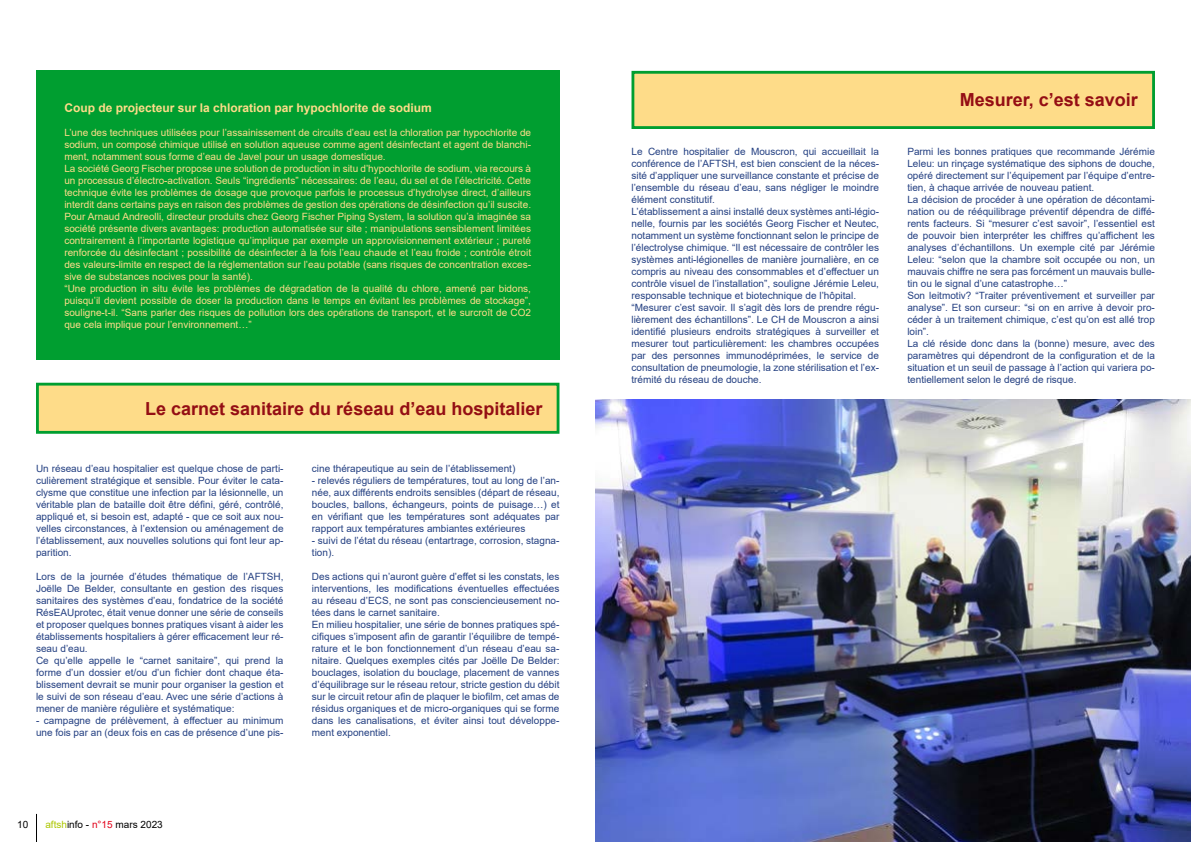
<style>
.page{position:relative;width:1191px;height:842px;background:#fff}
.page>*{position:absolute;margin:0;border:0;box-sizing:border-box;transform-origin:0 0}
.t1{font:700 18px "Arial";color:#940e14}
.t2{font:700 12px "Arial";color:#fedc89}
.t3{font:10px/12px "Arial";color:#244082}
.t4{font:10px/12px "Arial";color:#fedc89}
.t5{font:10px "Arial";color:#000}
.s1{color:#acc600}
.s2{color:#e2001a}
</style>
<div class="page">
<svg style="left:36px;top:814px;width:1px;height:28px"></svg>
<div style="left:36px;top:71px;width:523px;height:289px;background:#009e30"></div>
<div style="left:37px;top:384px;width:521px;height:48px;background:#fedc89"></div>
<div style="left:36px;top:383px;width:523px;height:51px;border:3px solid #009e30"></div>
<div style="left:633px;top:72px;width:520px;height:56px;background:#fedc89"></div>
<div style="left:631px;top:71px;width:524px;height:58px;border:3px solid #009e30"></div>
<img style="left:595px;top:400px;width:596px;height:441px">
<p class="t2" style="left:64px;top:99px;width:369px">Coup de projecteur sur la chloration par hypochlorite de sodium</p>
<p class="t4" style="left:64px;top:126px;width:468px">L’une des techniques utilisées pour l’assainissement de circuits d’eau est la chloration par hypochlorite de sodium, un composé chimique utilisé en solution aqueuse comme agent désinfectant et agent de blanchi&shy;ment, notamment sous forme d’eau de Javel pour un usage domestique.<br>La société Georg Fischer propose une solution de production in situ d’hypochlorite de sodium, via recours à un processus d’électro-activation. Seuls “ingrédients” nécessaires: de l’eau, du sel et de l’électricité. Cette technique évite les problèmes de dosage que provoque parfois le processus d’hydrolyse direct, d’ailleurs interdit dans certains pays en raison des problèmes de gestion des opérations de désinfection qu’il suscite.<br>Pour Arnaud Andreolli, directeur produits chez Georg Fischer Piping System, la solution qu’a imaginée sa société présente divers avantages: production automatisée sur site ; manipulations sensiblement limitées contrairement à l’importante logistique qu’implique par exemple un approvisionnement extérieur ; pureté renforcée du désinfectant ; possibilité de désinfecter à la fois l’eau chaude et l’eau froide ; contrôle étroit des valeurs-limite en respect de la réglementation sur l’eau potable (sans risques de concentration exces&shy;sive de substances nocives pour la santé).<br>“Une production in situ évite les problèmes de dégradation de la qualité du chlore, amené par bidons, puisqu’il devient possible de doser la production dans le temps en évitant les problèmes de stockage”, souligne-t-il. “Sans parler des risques de pollution lors des opérations de transport, et le surcroît de CO2 que cela implique pour l’environnement…”</p>
<h1 class="t1" style="left:145px;top:396px;width:399px">Le carnet sanitaire du réseau d’eau hospitalier</h1>
<p class="t3" style="left:36px;top:463px;width:249px;text-align:justify">Un réseau d’eau hospitalier est quelque chose de parti&shy;culièrement stratégique et sensible. Pour éviter le cata&shy;clysme que constitue une infection par la lésionnelle, un véritable plan de bataille doit être défini, géré, contrôlé, appliqué et, si besoin est, adapté - que ce soit aux nou&shy;velles circonstances, à l’extension ou aménagement de l’établissement, aux nouvelles solutions qui font leur ap&shy;parition.</p>
<p class="t3" style="left:36px;top:571px;width:249px">Lors de la journée d’études thématique de l’AFTSH, Joëlle De Belder, consultante en gestion des risques sanitaires des systèmes d’eau, fondatrice de la société RésEAUprotec, était venue donner une série de conseils et proposer quelques bonnes pratiques visant à aider les établissements hospitaliers à gérer efficacement leur ré&shy;seau d’eau.<br>Ce qu’elle appelle le “carnet sanitaire”, qui prend la forme d’un dossier et/ou d’un fichier dont chaque éta&shy;blissement devrait se munir pour organiser la gestion et le suivi de son réseau d’eau. Avec une série d’actions à mener de manière régulière et systématique:</p>
<p class="t3" style="left:36px;top:715px;width:249px">- campagne de prélèvement, à effectuer au minimum une fois par an (deux fois en cas de présence d’une pis-</p>
<p class="t3" style="left:312px;top:463px;width:205px">cine thérapeutique au sein de l’établissement)</p>
<p class="t3" style="left:312px;top:475px;width:249px;text-align:justify">- relevés réguliers de températures, tout au long de l’an&shy;née, aux différents endroits sensibles (départ de réseau, boucles, ballons, échangeurs, points de puisage…) et en vérifiant que les températures sont adéquates par rapport aux températures ambiantes extérieures</p>
<p class="t3" style="left:312px;top:535px;width:249px">- suivi de l’état du réseau (entartrage, corrosion, stagna&shy;tion).</p>
<p class="t3" style="left:312px;top:571px;width:249px">Des actions qui n’auront guère d’effet si les constats, les interventions, les modifications éventuelles effectuées au réseau d’ECS, ne sont pas consciencieusement no&shy;tées dans le carnet sanitaire.<br>En milieu hospitalier, une série de bonnes pratiques spé&shy;cifiques s’imposent afin de garantir l’équilibre de tempé&shy;rature et le bon fonctionnement d’un réseau d’eau sa&shy;nitaire. Quelques exemples cités par Joëlle De Belder: bouclages, isolation du bouclage, placement de vannes d’équilibrage sur le réseau retour, stricte gestion du débit sur le circuit retour afin de plaquer le biofilm, cet amas de résidus organiques et de micro-organiques qui se forme dans les canalisations, et éviter ainsi tout développe&shy;ment exponentiel.</p>
<p class="t5" style="left:17px;top:817px;width:13px">10</p>
<p class="t5" style="left:45px;top:817px;width:119px"><span class="s1">aftsh</span>info - <span class="s2">n°15</span> mars 2023</p>
<h1 class="t1" style="left:959px;top:87px;width:180px">Mesurer, c’est savoir</h1>
<p class="t3" style="left:631px;top:145px;width:249px">Le Centre hospitalier de Mouscron, qui accueillait la conférence de l’AFTSH, est bien conscient de la néces&shy;sité d’appliquer une surveillance constante et précise de l’ensemble du réseau d’eau, sans négliger le moindre élément constitutif.<br>L’établissement a ainsi installé deux systèmes anti-légio&shy;nelle, fournis par les sociétés Georg Fischer et Neutec, notamment un système fonctionnant selon le principe de l’électrolyse chimique. “Il est nécessaire de contrôler les systèmes anti-légionelles de manière journalière, en ce compris au niveau des consommables et d’effectuer un contrôle visuel de l’installation”, souligne Jérémie Leleu, responsable technique et biotechnique de l’hôpital. “Mesurer c’est savoir. Il s’agit dès lors de prendre régu&shy;lièrement des échantillons”. Le CH de Mouscron a ainsi identifié plusieurs endroits stratégiques à surveiller et mesurer tout particulièrement: les chambres occupées par des personnes immunodéprimées, le service de consultation de pneumologie, la zone stérilisation et l’ex&shy;trémité du réseau de douche.</p>
<p class="t3" style="left:907px;top:145px;width:249px">Parmi les bonnes pratiques que recommande Jérémie Leleu: un rinçage systématique des siphons de douche, opéré directement sur l’équipement par l’équipe d’entre&shy;tien, à chaque arrivée de nouveau patient.<br>La décision de procéder à une opération de décontami&shy;nation ou de rééquilibrage préventif dépendra de diffé&shy;rents facteurs. Si “mesurer c’est savoir”, l’essentiel est de pouvoir bien interpréter les chiffres qu’affichent les analyses d’échantillons. Un exemple cité par Jérémie Leleu: “selon que la chambre soit occupée ou non, un mauvais chiffre ne sera pas forcément un mauvais bulle&shy;tin ou le signal d’une catastrophe…”<br>Son leitmotiv? “Traiter préventivement et surveiller par analyse”. Et son curseur: “si on en arrive à devoir pro&shy;céder à un traitement chimique, c’est qu’on est allé trop loin”.<br>La clé réside donc dans la (bonne) mesure, avec des paramètres qui dépendront de la configuration et de la situation et un seuil de passage à l’action qui variera po&shy;tentiellement selon le degré de risque.</p>
</div>
